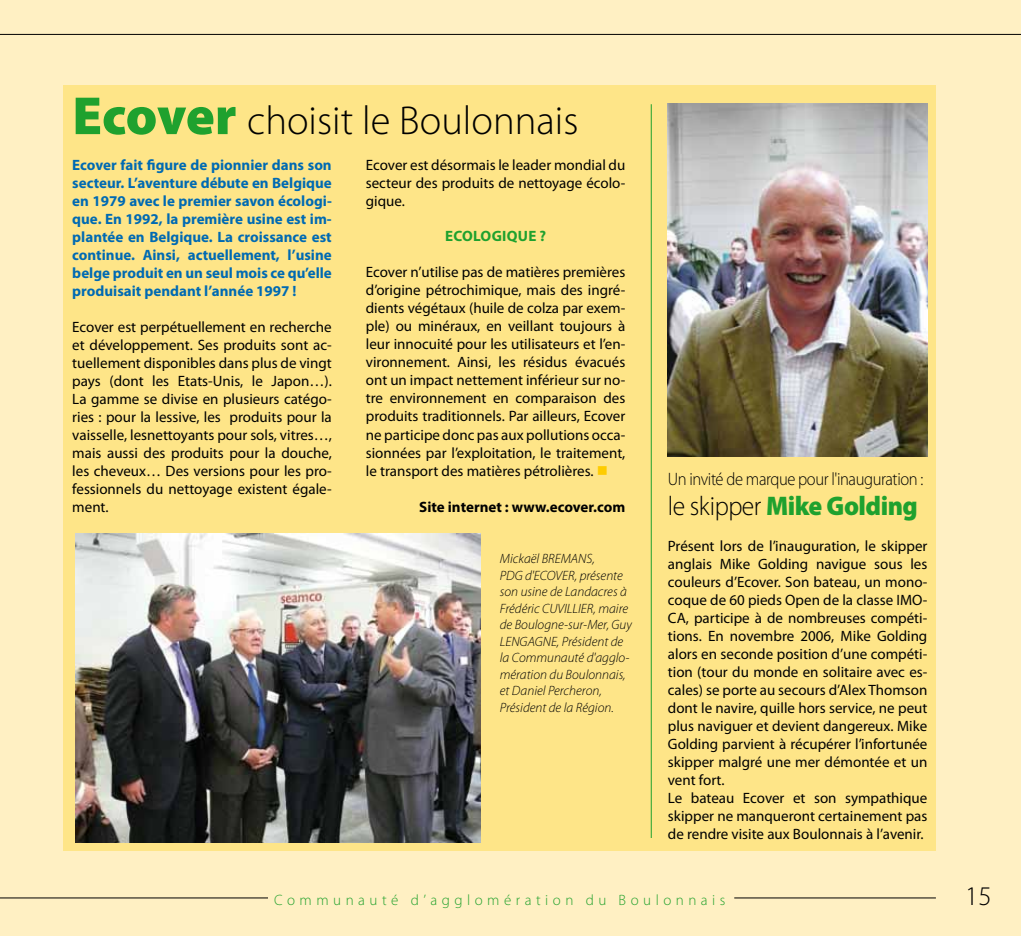
<style>
.page{position:relative;width:1021px;height:936px;background:#fff}
.page>*{position:absolute;margin:0;border:0;box-sizing:border-box;transform-origin:0 0}
.t1{font:300 40.5px "Myriad Pro";color:#000}
.t2{font:900 27px "Myriad Pro";letter-spacing:-.02em;color:#1fa12e;scale:.95 1}
.t3{font:300 27px "Myriad Pro";color:#000}
.t4{font:300 18px "Myriad Pro";letter-spacing:-.025em;color:#000;scale:.92 1}
.t5{font:15px/18px "Myriad Pro";color:#000;text-align:justify}
.t6{font:700 15px/18px "Myriad Pro";color:#006ab3;text-align:justify}
.t7{font:300 15px "Myriad Pro";letter-spacing:.3em;color:#23a22e}
.t8{font:700 15px "Myriad Pro";color:#000}
.t9{font:700 15px "Myriad Pro";letter-spacing:.02em;color:#1fa12e}
.t10{font:italic 300 13.5px/16.5px "Myriad Pro";color:#000}
.s1{font-weight:900;font-size:54px;color:#1fa12e}
.s2{color:#fecc00}
.s3{font-weight:300;color:#000}
</style>
<div class="page">
<div style="left:0;top:0;width:1020px;height:935px;background:#fff0c3"></div>
<div style="left:64px;top:85px;width:871px;height:765px;background:#fee588"></div>
<hr style="left:0;top:897px;width:268px;height:1px;background:#000">
<hr style="left:734px;top:897px;width:201px;height:1px;background:#000">
<hr style="left:0;top:34px;width:1020px;height:1px;background:#000">
<img style="left:668px;top:103px;width:259px;height:353px">
<img style="left:75px;top:533px;width:405px;height:309px">
<hr style="left:651px;top:104px;width:1px;height:733px;background:#1fa12e">
<h1 class="t1" style="left:72px;top:96px;width:507px"><span class="s1">Ecover</span> choisit le Boulonnais</h1>
<p class="t6" style="left:72px;top:155px;width:261px">Ecover fait figure de pionnier dans son secteur. L’aventure débute en Belgique en 1979 avec le premier savon écologi&shy;que. En 1992, la première usine est im&shy;plantée en Belgique. La croissance est continue. Ainsi, actuellement, l’usine belge produit en un seul mois ce qu’elle produisait pendant l’année 1997 !</p>
<p class="t5" style="left:72px;top:318px;width:261px">Ecover est perpétuellement en recherche et développement. Ses produits sont ac&shy;tuellement disponibles dans plus de vingt pays (dont les Etats-Unis, le Japon…).<br>La gamme se divise en plusieurs catégo&shy;ries : pour la lessive, les produits pour la vaisselle, lesnettoyants pour sols, vitres…, mais aussi des produits pour la douche, les cheveux… Des versions pour les pro&shy;fessionnels du nettoyage existent égale&shy;ment.</p>
<p class="t5" style="left:366px;top:156px;width:261px">Ecover est désormais le leader mondial du secteur des produits de nettoyage écolo&shy;gique.</p>
<p class="t9" style="left:445px;top:226px;width:103px">Ecologique ?</p>
<p class="t5" style="left:366px;top:263px;width:261px">Ecover n’utilise pas de matières premières d’origine pétrochimique, mais des ingré&shy;dients végétaux (huile de colza par exem&shy;ple) ou minéraux, en veillant toujours à leur innocuité pour les utilisateurs et l’en&shy;vironnement. Ainsi, les résidus évacués ont un impact nettement inférieur sur no&shy;tre environnement en comparaison des produits traditionnels. Par ailleurs, Ecover ne participe donc pas aux pollutions occa&shy;sionnées par l’exploitation, le traitement, le transport des matières pétrolières. <span class="s2">■</span></p>
<p class="t8" style="left:419px;top:496px;width:207px">Site internet : www.ecover.com</p>
<p class="t10" style="left:500px;top:550px;width:133px">Mickaël BREMANS,<br>PDG d'ECOVER, présente son usine de Landacres à<br>Frédéric CUVILLIER, maire de Boulogne-sur-Mer, Guy<br>LENGAGNE, Président de la Communauté d'agglo&shy;mération du Boulonnais, et Daniel Percheron,<br>Président de la Région.</p>
<p class="t4" style="left:668px;top:468px;width:279px">Un invité de marque pour l'inauguration :</p>
<h2 class="t2" style="left:668px;top:488px;width:265px"><span class="s3">le skipper</span> Mike Golding</h2>
<p class="t5" style="left:668px;top:537px;width:261px;text-align:left">Présent lors de l’inauguration, le skipper anglais Mike Golding navigue sous les couleurs d’Ecover. Son bateau, un mono&shy;coque de 60 pieds Open de la classe IMO-CA, participe à de nombreuses compéti&shy;tions. En novembre 2006, Mike Golding alors en seconde position d’une compéti&shy;tion (tour du monde en solitaire avec es&shy;cales) se porte au secours d’Alex Thomson dont le navire, quille hors service, ne peut plus naviguer et devient dangereux. Mike Golding parvient à récupérer l’infortunée skipper malgré une mer démontée et un vent fort.<br>Le bateau Ecover et son sympathique skipper ne manqueront certainement pas de rendre visite aux Boulonnais à l’avenir.</p>
<p class="t7" style="left:274px;top:890px;width:453px">Communauté d’agglomération du Boulonnais</p>
<h2 class="t3" style="left:965px;top:879px;width:28px">15</h2>
</div>
